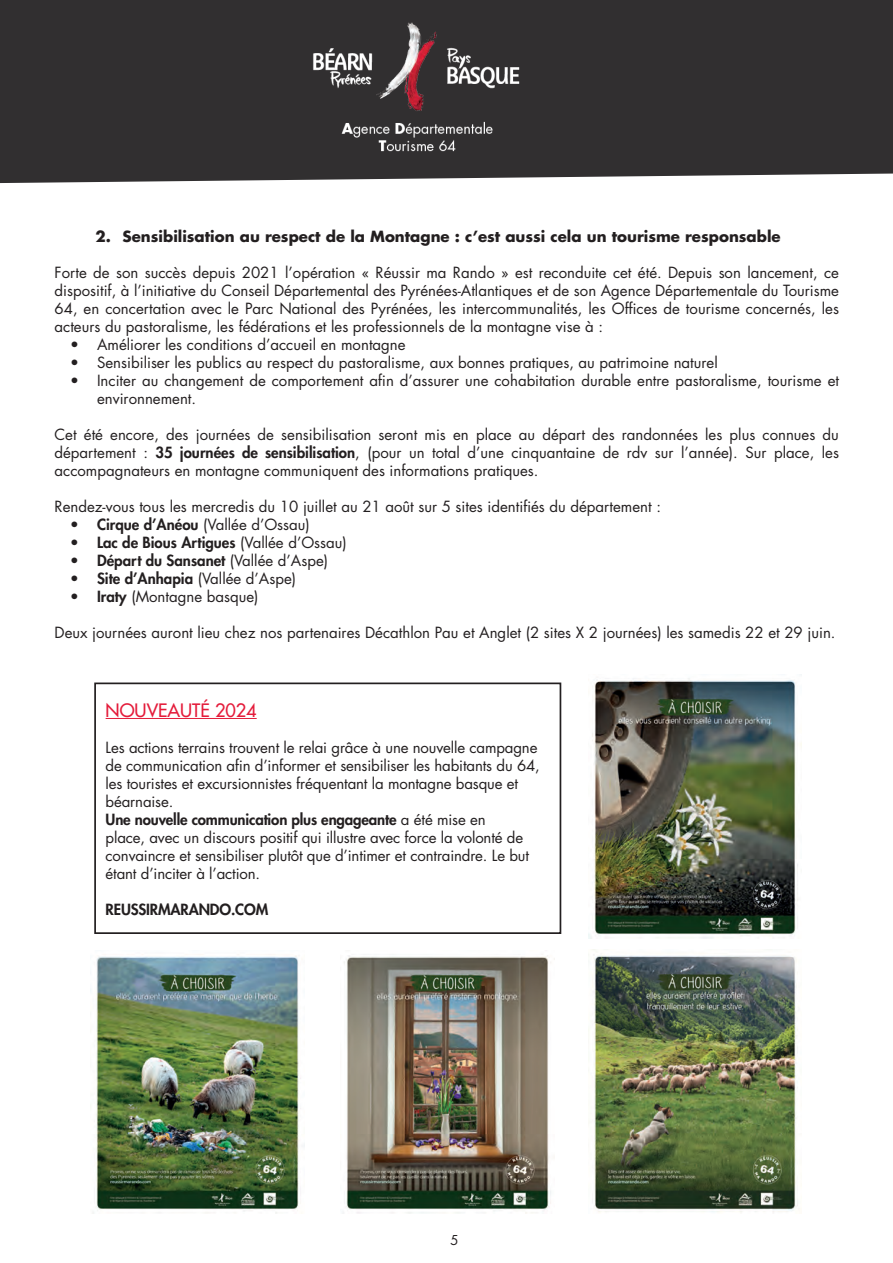
<style>
.page{position:relative;width:893px;height:1263px;background:#fff}
.page>*{position:absolute;margin:0;border:0;box-sizing:border-box;transform-origin:0 0}
.t1{font:500 18px "Futura Std";color:#e41c3b}
.t2{font:15px/18px "Futura Std";color:#231f20;text-align:justify}
.t3{font:800 15px "Futura Std";color:#231f20}
.t4{font:700 15px "Futura Std";color:#231f20}
.t5{font:15px "Futura PT";color:#231f20}
.s1{font-weight:800}
.s2{font-weight:400}
</style>
<div class="page">
<div style="left:0;top:0;width:893px;height:183px;background:#312f30"></div>
<img style="left:308px;top:6px;width:217px;height:163px">
<img style="left:93px;top:954px;width:211px;height:260px">
<img style="left:588px;top:949px;width:212px;height:263px">
<img style="left:588px;top:678px;width:213px;height:260px">
<img style="left:343px;top:955px;width:208px;height:259px">
<hr style="left:106px;top:718px;width:151px;height:1px;background:#e41c3b">
<div style="left:94px;top:682px;width:467px;height:252px;border:2px solid #231f20"></div>
<p class="t4" style="left:96px;top:226px;width:687px">2. Sensibilisation au respect de la Montagne : c’est aussi cela un tourisme responsable</p>
<p class="t2" style="left:55px;top:263px;width:786px">Forte de son succès depuis 2021 l’opération « Réussir ma Rando » est reconduite cet été. Depuis son lancement, ce dispositif, à l’initiative du Conseil Départemental des Pyrénées-Atlantiques et de son Agence Départementale du Tourisme 64, en concertation avec le Parc National des Pyrénées, les intercommunalités, les Offices de tourisme concernés, les acteurs du pastoralisme, les fédérations et les professionnels de la montagne vise à :</p>
<p class="t2" style="left:70px;top:335px;width:337px">• Améliorer les conditions d’accueil en montagne</p>
<p class="t2" style="left:70px;top:353px;width:649px">• Sensibiliser les publics au respect du pastoralisme, aux bonnes pratiques, au patrimoine naturel</p>
<p class="t2" style="left:97px;top:371px;width:743px;text-indent:-27px">• Inciter au changement de comportement afin d’assurer une cohabitation durable entre pastoralisme, tourisme et environnement.</p>
<p class="t2" style="left:55px;top:425px;width:786px">Cet été encore, des journées de sensibilisation seront mis en place au départ des randonnées les plus connues du département : <span class="s1">35 journées de sensibilisation</span>, (pour un total d’une cinquantaine de rdv sur l’année). Sur place, les accompagnateurs en montagne communiquent des informations pratiques.</p>
<p class="t2" style="left:55px;top:497px;width:608px">Rendez-vous tous les mercredis du 10 juillet au 21 août sur 5 sites identifiés du département :</p>
<p class="t2" style="left:70px;top:515px;width:241px"><span class="s1">• Cirque d’Anéou</span> (Vallée d’Ossau)</p>
<p class="t3" style="left:70px;top:533px;width:278px">• Lac de Bious Artigues <span class="s2">(Vallée d’Ossau)</span></p>
<p class="t3" style="left:70px;top:551px;width:260px">• Départ du Sansanet <span class="s2">(Vallée d’Aspe)</span></p>
<p class="t3" style="left:70px;top:569px;width:228px">• Site d’Anhapia <span class="s2">(Vallée d’Aspe)</span></p>
<p class="t2" style="left:70px;top:587px;width:190px"><span class="s1">• Iraty</span> (Montagne basque)</p>
<p class="t2" style="left:55px;top:623px;width:782px">Deux journées auront lieu chez nos partenaires Décathlon Pau et Anglet (2 sites X 2 journées) les samedis 22 et 29 juin.</p>
<p class="t1" style="left:106px;top:699px;width:153px">NOUVEAUTÉ 2024</p>
<p class="t2" style="left:106px;top:738px;width:436px;text-align:left">Les actions terrains trouvent le relai grâce à une nouvelle campagne de communication afin d’informer et sensibiliser les habitants du 64, les touristes et excursionnistes fréquentant la montagne basque et béarnaise.<br><span class="s1">Une nouvelle communication plus engageante</span> a été mise en<br>place, avec un discours positif qui illustre avec force la volonté de convaincre et sensibiliser plutôt que d’intimer et contraindre. Le but étant d’inciter à l’action.</p>
<p class="t3" style="left:106px;top:900px;width:164px">REUSSIRMARANDO.COM</p>
<p class="t5" style="left:450px;top:1231px;width:10px">5</p>
</div>
